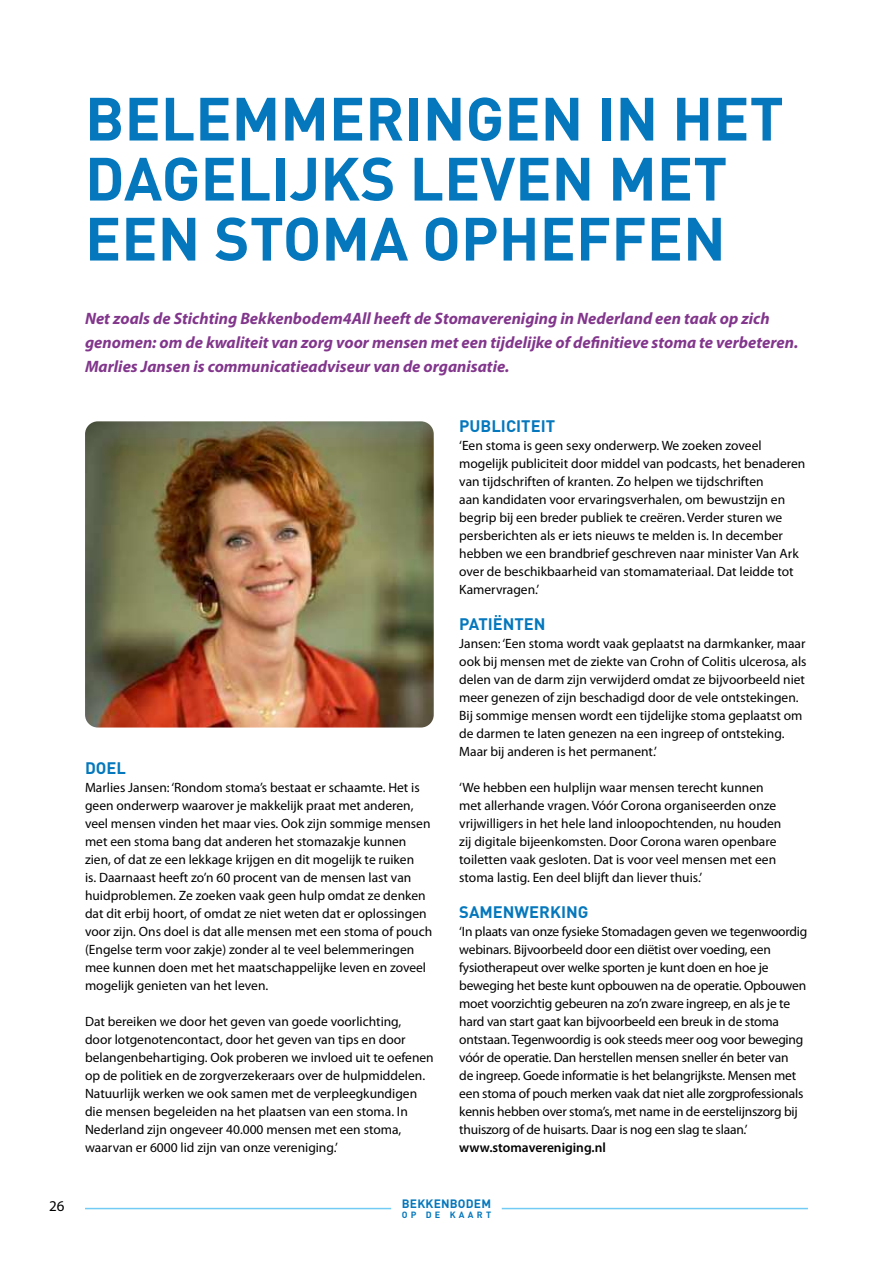
<style>
.page{position:relative;width:893px;height:1263px;background:#fff}
.page>*{position:absolute;margin:0;border:0;box-sizing:border-box;transform-origin:0 0}
.t1{font:700 60px/60px "DIN";color:#0578bd}
.t2{font:italic 700 16.5px/24px "Myriad Pro";color:#82368c}
.t3{font:700 16.5px "DIN";color:#0578bd}
.t4{font:15px "Myriad Pro";color:#000}
.t5{font:13.5px/18px "Myriad Pro";color:#000}
.t6{font:600 13.5px "Myriad Pro";color:#000}
.t7{font:700 12px "DIN";letter-spacing:.015em;color:#0578bd}
.t8{font:700 9px "DIN";letter-spacing:.36em;color:#0578bd}
</style>
<div class="page">
<hr style="left:502px;top:1208px;width:306px;height:1px;background:#71cbf4">
<hr style="left:85px;top:1208px;width:306px;height:1px;background:#71cbf4">
<img style="left:85px;top:421px;width:349px;height:306px">
<h1 class="t1" style="left:85px;top:89px;width:700px">BELEMMERINGEN IN HET<br>DAGELIJKS LEVEN MET<br>EEN STOMA OPHEFFEN</h1>
<p class="t2" style="left:85px;top:308px;width:715px">Net zoals de Stichting Bekkenbodem4All heeft de Stomavereniging in Nederland een taak op zich genomen: om de kwaliteit van zorg voor mensen met een tijdelijke of definitieve stoma te verbeteren.<br>Marlies Jansen is communicatieadviseur van de organisatie.</p>
<p class="t3" style="left:85px;top:759px;width:42px">DOEL</p>
<p class="t5" style="left:85px;top:780px;width:349px">Marlies Jansen: ‘Rondom stoma’s bestaat er schaamte. Het is geen onderwerp waarover je makkelijk praat met anderen, veel mensen vinden het maar vies. Ook zijn sommige mensen met een stoma bang dat anderen het stomazakje kunnen zien, of dat ze een lekkage krijgen en dit mogelijk te ruiken<br>is. Daarnaast heeft zo’n 60 procent van de mensen last van huidproblemen. Ze zoeken vaak geen hulp omdat ze denken dat dit erbij hoort, of omdat ze niet weten dat er oplossingen voor zijn. Ons doel is dat alle mensen met een stoma of pouch (Engelse term voor zakje) zonder al te veel belemmeringen mee kunnen doen met het maatschappelijke leven en zoveel mogelijk genieten van het leven.</p>
<p class="t5" style="left:85px;top:1014px;width:350px">Dat bereiken we door het geven van goede voorlichting,<br>door lotgenotencontact, door het geven van tips en door belangenbehartiging. Ook proberen we invloed uit te oefenen op de politiek en de zorgverzekeraars over de hulpmiddelen.<br>Natuurlijk werken we ook samen met de verpleegkundigen die mensen begeleiden na het plaatsen van een stoma. In Nederland zijn ongeveer 40.000 mensen met een stoma, waarvan er 6000 lid zijn van onze vereniging.’</p>
<p class="t3" style="left:459px;top:417px;width:97px">PUBLICITEIT</p>
<p class="t5" style="left:459px;top:438px;width:348px">‘Een stoma is geen sexy onderwerp. We zoeken zoveel mogelijk publiciteit door middel van podcasts, het benaderen van tijdschriften of kranten. Zo helpen we tijdschriften<br>aan kandidaten voor ervaringsverhalen, om bewustzijn en begrip bij een breder publiek te creëren. Verder sturen we persberichten als er iets nieuws te melden is. In december hebben we een brandbrief geschreven naar minister Van Ark over de beschikbaarheid van stomamateriaal. Dat leidde tot Kamervragen.’</p>
<p class="t3" style="left:459px;top:615px;width:88px">PATIËNTEN</p>
<p class="t5" style="left:459px;top:636px;width:349px">Jansen: ‘Een stoma wordt vaak geplaatst na darmkanker, maar ook bij mensen met de ziekte van Crohn of Colitis ulcerosa, als delen van de darm zijn verwijderd omdat ze bijvoorbeeld niet meer genezen of zijn beschadigd door de vele ontstekingen.<br>Bij sommige mensen wordt een tijdelijke stoma geplaatst om de darmen te laten genezen na een ingreep of ontsteking.<br>Maar bij anderen is het permanent.’</p>
<p class="t5" style="left:459px;top:780px;width:324px">‘We hebben een hulplijn waar mensen terecht kunnen met allerhande vragen. Vóór Corona organiseerden onze vrijwilligers in het hele land inloopochtenden, nu houden zij digitale bijeenkomsten. Door Corona waren openbare toiletten vaak gesloten. Dat is voor veel mensen met een stoma lastig. Een deel blijft dan liever thuis.’</p>
<p class="t3" style="left:459px;top:903px;width:131px">SAMENWERKING</p>
<p class="t5" style="left:459px;top:924px;width:350px">‘In plaats van onze fysieke Stomadagen geven we tegenwoordig webinars. Bijvoorbeeld door een diëtist over voeding, een fysiotherapeut over welke sporten je kunt doen en hoe je beweging het beste kunt opbouwen na de operatie. Opbouwen moet voorzichtig gebeuren na zo’n zware ingreep, en als je te hard van start gaat kan bijvoorbeeld een breuk in de stoma ontstaan. Tegenwoordig is ook steeds meer oog voor beweging vóór de operatie. Dan herstellen mensen sneller én beter van<br>de ingreep. Goede informatie is het belangrijkste. Mensen met een stoma of pouch merken vaak dat niet alle zorgprofessionals kennis hebben over stoma’s, met name in de eerstelijnszorg bij thuiszorg of de huisarts. Daar is nog een slag te slaan.’</p>
<p class="t6" style="left:459px;top:1142px;width:148px">www.stomavereniging.nl</p>
<p class="t4" style="left:49px;top:1200px;width:17px">26</p>
<p class="t7" style="left:402px;top:1197px;width:91px">BEKKENBODEM</p>
<p class="t8" style="left:402px;top:1210px;width:91px">OP DE KAART</p>
</div>
